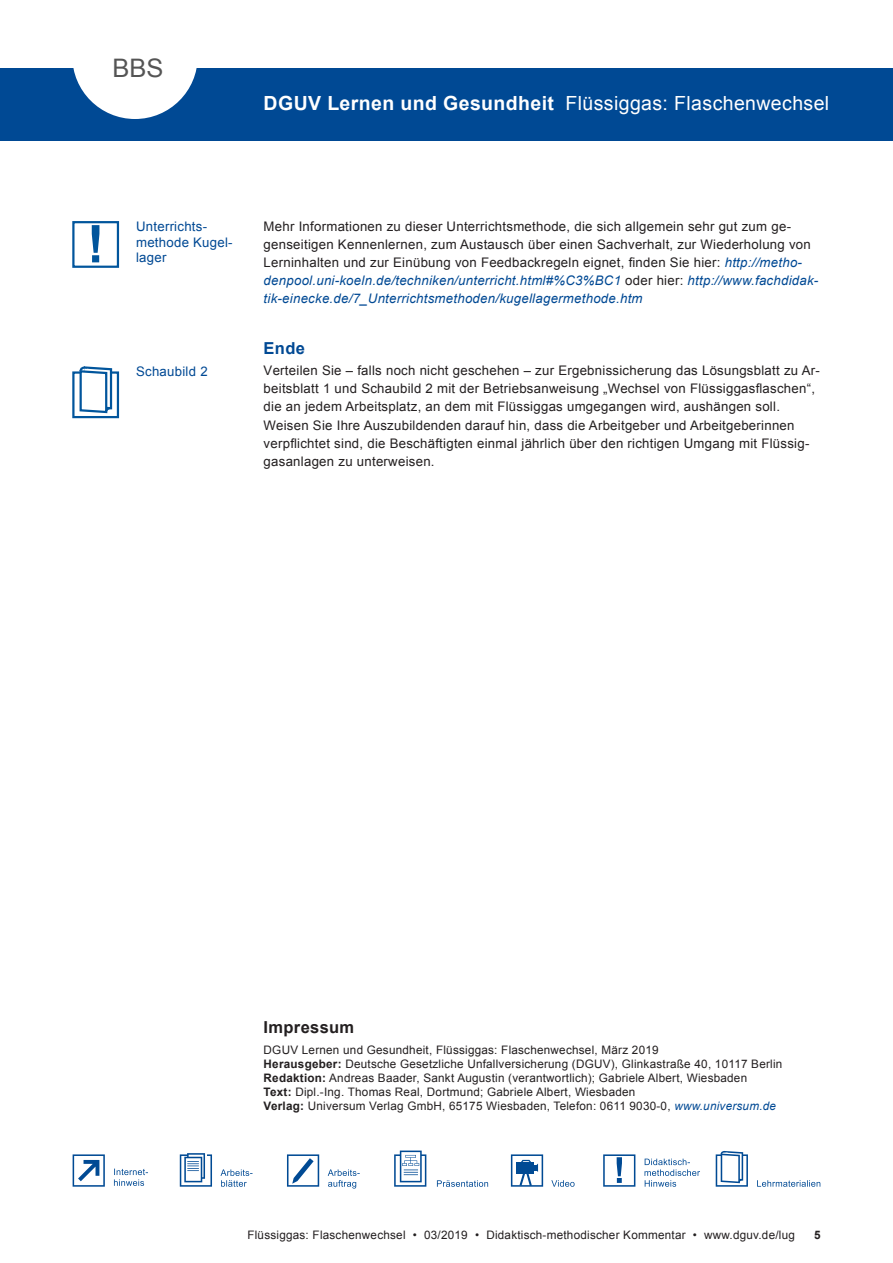
<style>
.page{position:relative;width:893px;height:1263px;background:#fff}
.page>*{position:absolute;margin:0;border:0;box-sizing:border-box;transform-origin:0 0}
.t1{font:700 52.05px "Arial";color:#01559c}
.t2{font:25.5px "Arial";color:#555}
.t3{font:19.5px "Arial";letter-spacing:.02em;color:#fff}
.Impressum_Ueberschri{font:700 16.5px "Arial";letter-spacing:.02em;color:#231f20}
.Zwischenueberschrift{font:700 16.5px "Arial";color:#004994}
.Fliesstext{font:13.2px/18px "Arial";letter-spacing:.02em;color:#231f20}
.hinweis_links{font:13.2px "Arial";letter-spacing:.02em;color:#004994}
.Impressum_Text{font:11.7px/14.1px "Arial";letter-spacing:.02em;color:#231f20}
.t4{font:700 11.7px "Arial";color:#231f20}
.s1{font-weight:700}
.s2{font-style:italic;color:#004994}
</style>
<div class="page">
<div style="left:0;top:68px;width:893px;height:72px;background:#004994"></div>
<svg style="left:73px;top:68px;width:124px;height:51px"></svg>
<svg style="left:73px;top:1154px;width:32px;height:33px"></svg>
<svg style="left:114px;top:1168px;width:34px;height:18px"></svg>
<svg style="left:180px;top:1153px;width:32px;height:34px"></svg>
<svg style="left:221px;top:1169px;width:32px;height:18px"></svg>
<svg style="left:287px;top:1154px;width:32px;height:33px"></svg>
<svg style="left:328px;top:1169px;width:32px;height:19px"></svg>
<svg style="left:394px;top:1150px;width:32px;height:37px"></svg>
<svg style="left:511px;top:1154px;width:32px;height:33px"></svg>
<svg style="left:551px;top:1180px;width:24px;height:7px"></svg>
<svg style="left:603px;top:1154px;width:32px;height:33px"></svg>
<svg style="left:644px;top:1158px;width:56px;height:29px"></svg>
<svg style="left:716px;top:1151px;width:32px;height:36px"></svg>
<svg style="left:757px;top:1180px;width:63px;height:7px"></svg>
<svg style="left:437px;top:1180px;width:51px;height:7px"></svg>
<div style="left:72px;top:221px;width:47px;height:46px;border:2px solid #01559c"></div>
<div style="left:72px;top:371px;width:47px;height:47px;border:2px solid #01559c"></div>
<svg style="left:78px;top:366px;width:36px;height:48px"></svg>
<h2 class="t2" style="left:112px;top:51px;width:53px">BBS</h2>
<h3 class="t3" style="left:264px;top:90px;width:567px"><span class="s1">DGUV Lernen und Gesundheit</span> Flüssiggas: Flaschenwechsel</h3>
<p class="t1" style="left:87px;top:209px;width:19px">!</p>
<p class="hinweis_links" style="left:136px;top:217px;width:73px">Unterrichts-</p>
<p class="hinweis_links" style="left:136px;top:233px;width:98px">methode Kugel-</p>
<p class="hinweis_links" style="left:136px;top:249px;width:32px">lager</p>
<p class="hinweis_links" style="left:136px;top:363px;width:73px">Schaubild 2</p>
<p class="Fliesstext" style="left:264px;top:217px;width:556px">Mehr Informationen zu dieser Unterrichtsmethode, die sich allgemein sehr gut zum ge&shy;genseitigen Kennenlernen, zum Austausch über einen Sachverhalt, zur Wiederholung von Lerninhalten und zur Einübung von Feedbackregeln eignet, finden Sie hier: <span class="s2">http://metho&shy;denpool.uni-koeln.de/techniken/unterricht.html#%C3%BC1</span> oder hier: <span class="s2">http://www.fachdidak&shy;tik-einecke.de/7_Unterrichtsmethoden/kugellagermethode.htm</span></p>
<p class="Zwischenueberschrift" style="left:264px;top:338px;width:43px">Ende</p>
<p class="Fliesstext" style="left:264px;top:362px;width:558px">Verteilen Sie – falls noch nicht geschehen – zur Ergebnissicherung das Lösungsblatt zu Ar&shy;beitsblatt 1 und Schaubild 2 mit der Betriebsanweisung „Wechsel von Flüssiggasflaschen“, die an jedem Arbeitsplatz, an dem mit Flüssiggas umgegangen wird, aushängen soll.<br>Weisen Sie Ihre Auszubildenden darauf hin, dass die Arbeitgeber und Arbeitgeberinnen verpflichtet sind, die Beschäftigten einmal jährlich über den richtigen Umgang mit Flüssig&shy;gasanlagen zu unterweisen.</p>
<p class="Impressum_Ueberschri" style="left:264px;top:1016px;width:92px">Impressum</p>
<p class="Impressum_Text" style="left:264px;top:1043px;width:520px">DGUV Lernen und Gesundheit, Flüssiggas: Flaschenwechsel, März 2019<br><span class="s1">Herausgeber:</span> Deutsche Gesetzliche Unfallversicherung (DGUV), Glinkastraße 40, 10117 Berlin <span class="s1">Redaktion:</span> Andreas Baader, Sankt Augustin (verantwortlich); Gabriele Albert, Wiesbaden<br><span class="s1">Text:</span> Dipl.-Ing. Thomas Real, Dortmund; Gabriele Albert, Wiesbaden<br><span class="s1">Verlag:</span> Universum Verlag GmbH, 65175 Wiesbaden, Telefon: 0611 9030-0, <span class="s2">www.universum.de</span></p>
<p class="Impressum_Text" style="left:247px;top:1228px;width:549px">Flüssiggas: Flaschenwechsel • 03/2019 • Didaktisch-methodischer Kommentar • www.dguv.de/lug</p>
<p class="t4" style="left:814px;top:1227px;width:8px">5</p>
</div>
